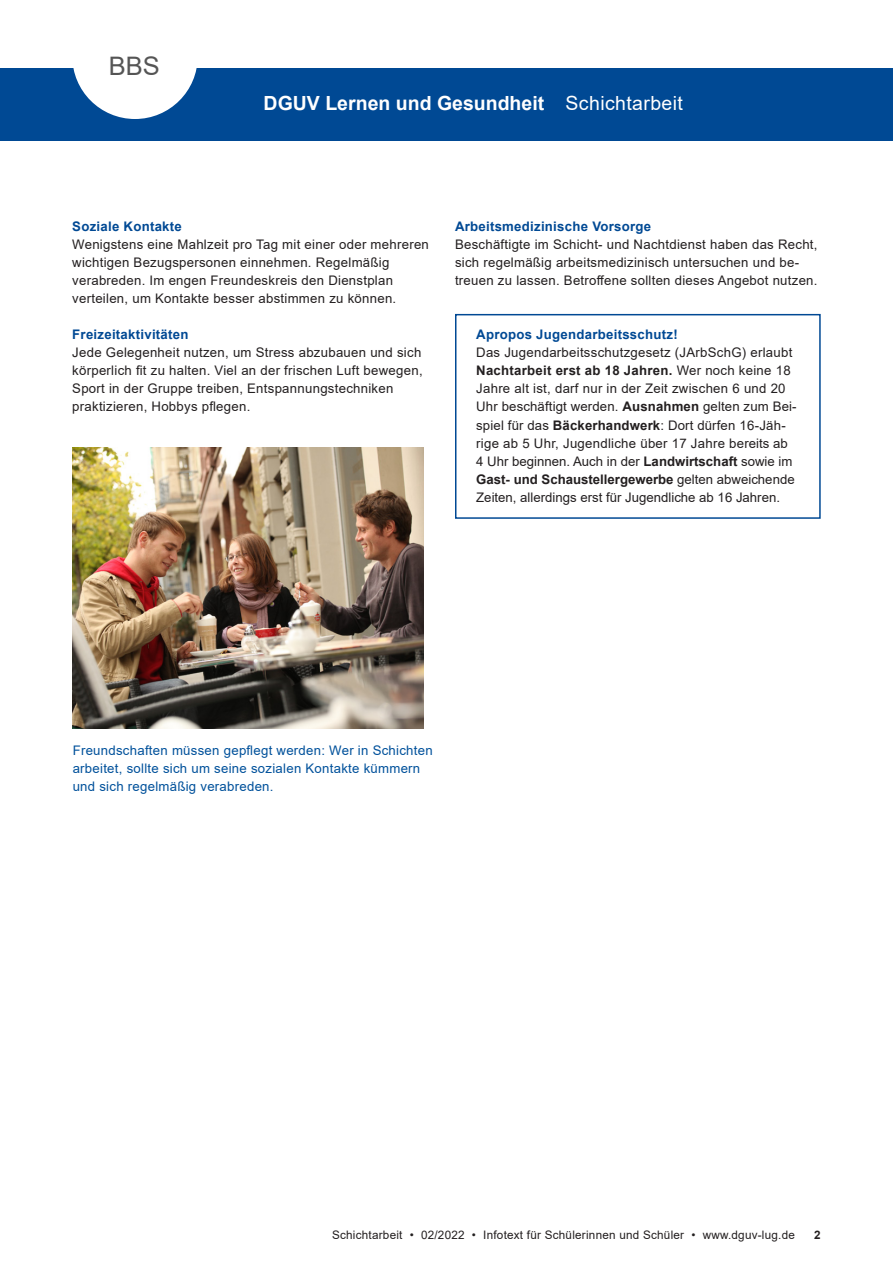
<style>
.page{position:relative;width:893px;height:1263px;background:#fff}
.page>*{position:absolute;margin:0;border:0;box-sizing:border-box;transform-origin:0 0}
.head{font:25.5px "Arial";color:#555}
.t1{font:700 19.5px "Arial";color:#fff}
.t2{font:19.5px "Arial";letter-spacing:.02em;color:#fff}
.Fliesstext{font:13.2px/18px "Arial";letter-spacing:.02em;color:#231f20}
.Bildunterschrift{font:13.2px/18px "Arial";letter-spacing:.02em;color:#01519b}
.Zwischenüberschrift{font:700 13.2px "Arial";letter-spacing:.02em;color:#004994}
.fusszeile{font:11.7px "Arial";letter-spacing:.02em;color:#231f20}
.t3{font:700 11.7px "Arial";color:#231f20}
.s1{font-weight:700}
</style>
<div class="page">
<div style="left:0;top:68px;width:893px;height:72px;background:#004994"></div>
<svg style="left:73px;top:68px;width:124px;height:51px"></svg>
<img style="left:72px;top:448px;width:351px;height:281px">
<div style="left:455px;top:314px;width:366px;height:205px;border:2px solid #004994"></div>
<p class="head" style="left:109px;top:48px;width:53px">BBS</p>
<p class="t1" style="left:264px;top:89px;width:282px">DGUV Lernen und Gesundheit</p>
<p class="t2" style="left:566px;top:90px;width:119px">Schichtarbeit</p>
<p class="Zwischenüberschrift" style="left:72px;top:217px;width:111px">Soziale Kontakte</p>
<p class="Fliesstext" style="left:72px;top:235px;width:358px">Wenigstens eine Mahlzeit pro Tag mit einer oder mehreren wichtigen Bezugspersonen einnehmen. Regelmäßig verabreden. Im engen Freundeskreis den Dienstplan verteilen, um Kontakte besser abstimmen zu können.</p>
<p class="Zwischenüberschrift" style="left:72px;top:325px;width:118px">Freizeitaktivitäten</p>
<p class="Fliesstext" style="left:72px;top:343px;width:352px">Jede Gelegenheit nutzen, um Stress abzubauen und sich körperlich fit zu halten. Viel an der frischen Luft bewegen, Sport in der Gruppe treiben, Entspannungstechniken praktizieren, Hobbys pflegen.</p>
<p class="Zwischenüberschrift" style="left:455px;top:217px;width:198px">Arbeitsmedizinische Vorsorge</p>
<p class="Fliesstext" style="left:455px;top:235px;width:364px">Beschäftigte im Schicht- und Nachtdienst haben das Recht, sich regelmäßig arbeitsmedizinisch untersuchen und be&shy;treuen zu lassen. Betroffene sollten dieses Angebot nutzen.</p>
<p class="Zwischenüberschrift" style="left:476px;top:325px;width:203px">Apropos Jugendarbeitsschutz!</p>
<p class="Fliesstext" style="left:476px;top:343px;width:322px">Das Jugendarbeitsschutzgesetz (JArbSchG) erlaubt <span class="s1">Nachtarbeit erst ab 18 Jahren.</span> Wer noch keine 18<br>Jahre alt ist, darf nur in der Zeit zwischen 6 und 20<br>Uhr beschäftigt werden. <span class="s1">Ausnahmen</span> gelten zum Bei&shy;spiel für das <span class="s1">Bäckerhandwerk</span>: Dort dürfen 16-Jäh&shy;rige ab 5 Uhr, Jugendliche über 17 Jahre bereits ab 4 Uhr beginnen. Auch in der <span class="s1">Landwirtschaft</span> sowie im <span class="s1">Gast- und Schaustellergewerbe</span> gelten abweichende Zeiten, allerdings erst für Jugendliche ab 16 Jahren.</p>
<p class="Bildunterschrift" style="left:73px;top:741px;width:362px">Freundschaften müssen gepflegt werden: Wer in Schichten arbeitet, sollte sich um seine sozialen Kontakte kümmern und sich regelmäßig verabreden.</p>
<p class="fusszeile" style="left:332px;top:1227px;width:464px">Schichtarbeit • 02/2022 • Infotext für Schülerinnen und Schüler • www.dguv-lug.de</p>
<p class="t3" style="left:814px;top:1227px;width:8px">2</p>
</div>
